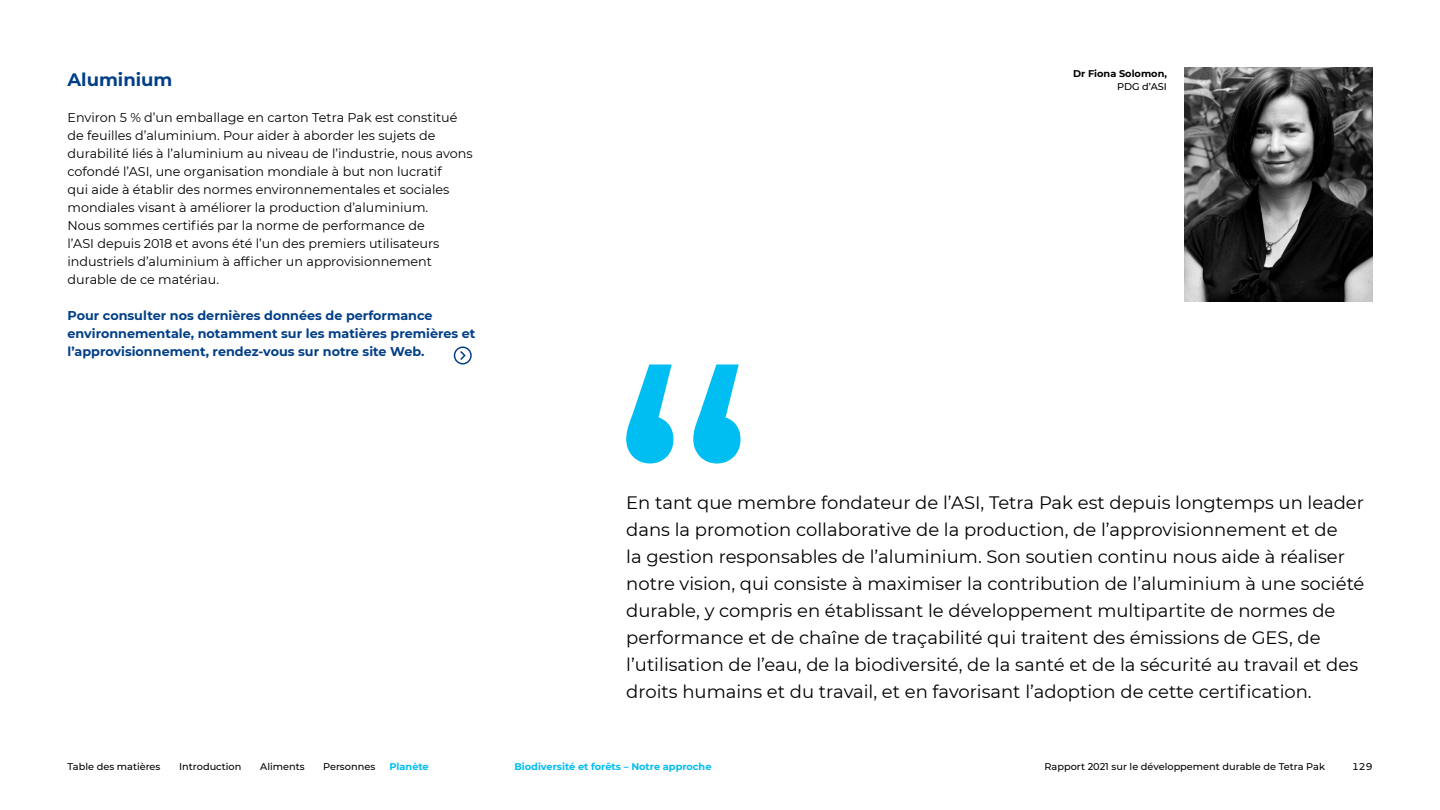
<style>
.page{position:relative;width:1440px;height:810px;background:#fff}
.page>*{position:absolute;margin:0;border:0;box-sizing:border-box;transform-origin:0 0}
.t1{font:18px/27px "Montserrat";color:#000}
.t2{font:700 18px "Montserrat";color:#023f88}
.t3{font:12.75px/18px "Montserrat";color:#000}
.t4{font:700 12.75px/18px "Montserrat";color:#023f88}
.t5{font:500 9.75px "Montserrat";color:#000}
.t6{font:700 9.75px "Montserrat";color:#00bdf2}
.t7{font:700 9.75px "Montserrat";color:#000}
</style>
<div class="page">
<img style="left:1185px;top:68px;width:187px;height:234px">
<svg style="left:454px;top:346px;width:18px;height:18px"></svg>
<svg style="left:626px;top:364px;width:115px;height:99px"></svg>
<p class="t2" style="left:68px;top:66px;width:106px">Aluminium</p>
<p class="t3" style="left:68px;top:108px;width:407px">Environ 5 % d’un emballage en carton Tetra Pak est constitué de feuilles d’aluminium. Pour aider à aborder les sujets de durabilité liés à l’aluminium au niveau de l’industrie, nous avons cofondé l’ASI, une organisation mondiale à but non lucratif<br>qui aide à établir des normes environnementales et sociales mondiales visant à améliorer la production d’aluminium.<br>Nous sommes certifiés par la norme de performance de<br>l’ASI depuis 2018 et avons été l’un des premiers utilisateurs industriels d’aluminium à afficher un approvisionnement durable de ce matériau.</p>
<p class="t4" style="left:68px;top:305px;width:409px">Pour consulter nos dernières données de performance environnementale, notamment sur les matières premières et l’approvisionnement, rendez-vous sur notre site Web.</p>
<p class="t7" style="left:1073px;top:66px;width:95px">Dr Fiona Solomon,</p>
<p class="t5" style="left:1117px;top:80px;width:51px">PDG d’ASI</p>
<p class="t1" style="left:626px;top:488px;width:740px">En tant que membre fondateur de l’ASI, Tetra Pak est depuis longtemps un leader dans la promotion collaborative de la production, de l’approvisionnement et de<br>la gestion responsables de l’aluminium. Son soutien continu nous aide à réaliser notre vision, qui consiste à maximiser la contribution de l’aluminium à une société durable, y compris en établissant le développement multipartite de normes de performance et de chaîne de traçabilité qui traitent des émissions de GES, de l’utilisation de l’eau, de la biodiversité, de la santé et de la sécurité au travail et des droits humains et du travail, et en favorisant l’adoption de cette certification.</p>
<p class="t5" style="left:68px;top:759px;width:94px">Table des matières</p>
<p class="t5" style="left:179px;top:759px;width:64px">Introduction</p>
<p class="t5" style="left:260px;top:759px;width:46px">Aliments</p>
<p class="t5" style="left:323px;top:759px;width:54px">Personnes</p>
<p class="t6" style="left:389px;top:759px;width:41px">Planète</p>
<p class="t6" style="left:514px;top:759px;width:199px">Biodiversité et forêts – Notre approche</p>
<p class="t5" style="left:1045px;top:759px;width:282px">Rapport 2021 sur le développement durable de Tetra Pak</p>
<p class="t5" style="left:1352px;top:759px;width:22px">129</p>
</div>
